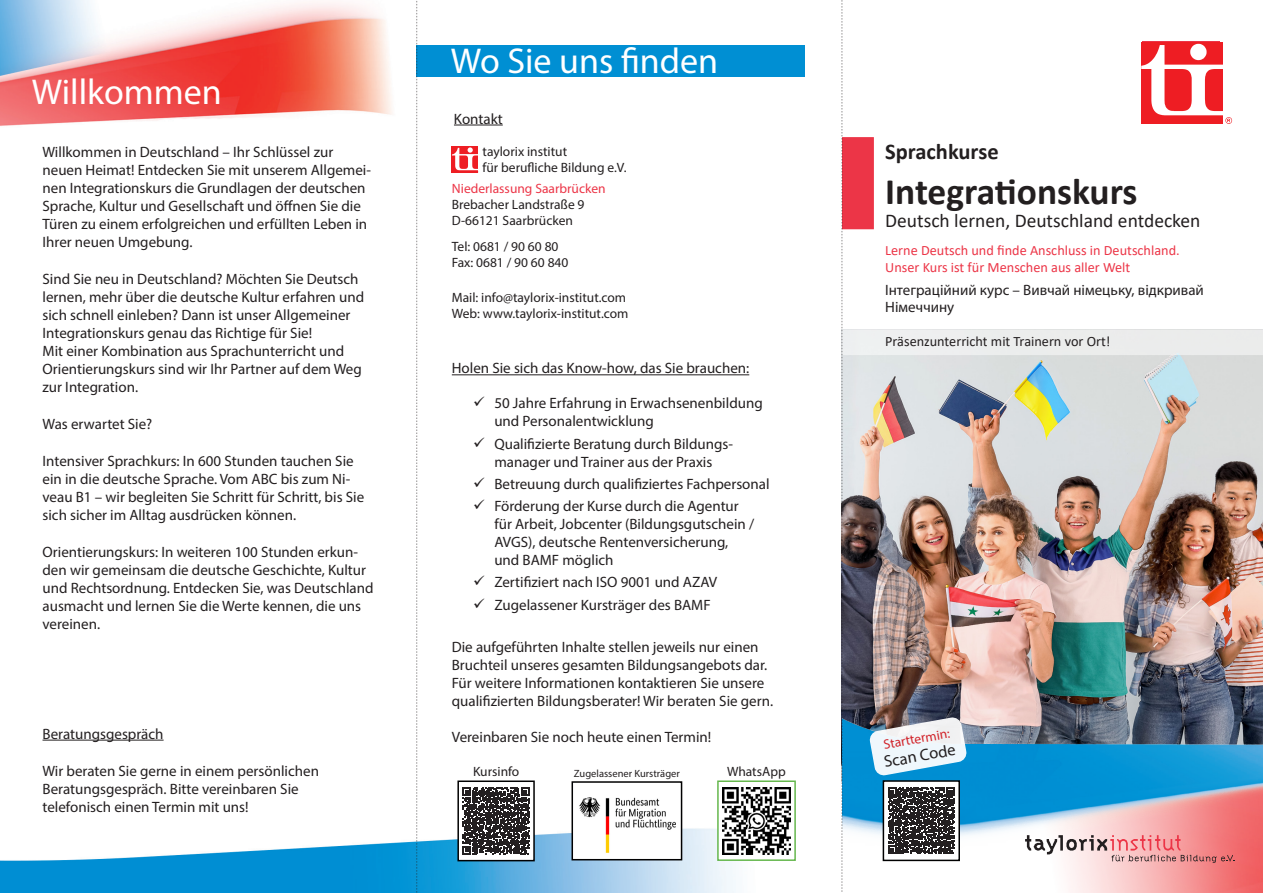
<style>
.page{position:relative;width:1263px;height:893px;background:#fff}
.page>*{position:absolute;margin:0;border:0;box-sizing:border-box;transform-origin:0 0}
.t1{font:700 37.5px "Calibri";color:#231f20}
.t2{font:36px "Myriad Pro";color:#fff}
.t3{font:700 22.5px "Calibri";color:#231f20}
.t4{font:19.5px "Calibri";color:#231f20}
.t5{font:16.5px "Myriad Pro";color:#231f20}
.Text___Normal_ohne_Einzug{font:15px/18px "Myriad Pro";color:#231f20}
.Text___Header_-_Kategorien{font:15px "Myriad Pro";color:#231f20}
.t6{font:14.25px "Calibri";color:#ec3547}
.t7{font:14.25px "Calibri";color:#231f20}
.Text___Normal_ohne_Einzug-2{font:13.5px/16.2px "Myriad Pro";color:#231f20}
.Text___Header_-_Kategorien-2{font:13.5px/16.2px "Myriad Pro";color:#231f20}
.t8{font:13.5px "Myriad Pro";color:#d1232a}
.t9{font:10.5px "Myriad Pro";color:#231f20}
.s1{color:#ec3547}
</style>
<div class="page">
<img style="left:0;top:0;width:842px;height:893px">
<div style="left:717px;top:780px;width:79px;height:81px;background:#fff;border:2px solid #65b74d"></div>
<hr style="left:43px;top:740px;width:121px;height:1px;background:#231f20">
<div style="left:417px;top:45px;width:388px;height:32px;background:#008fd3"></div>
<hr style="left:454px;top:125px;width:49px;height:1px;background:#231f20">
<hr style="left:452px;top:374px;width:297px;height:1px;background:#231f20">
<svg style="left:460px;top:783px;width:72px;height:75px"></svg>
<svg style="left:463px;top:788px;width:66px;height:66px"></svg>
<div style="left:457px;top:780px;width:78px;height:81px;border:2px solid #000001"></div>
<div style="left:452px;top:147px;width:26px;height:26px;background:linear-gradient(to right,#ee1d23,#ee1d23)"></div>
<svg style="left:452px;top:147px;width:26px;height:23px"></svg>
<img style="left:574px;top:790px;width:105px;height:67px">
<div style="left:571px;top:781px;width:111px;height:79px;border:2px solid #000001"></div>
<img style="left:723px;top:787px;width:67px;height:68px">
<svg style="left:416px;top:0;width:1px;height:893px"></svg>
<img style="left:842px;top:0;width:421px;height:893px">
<svg style="left:474px;top:397px;width:10px;height:9px"></svg>
<svg style="left:474px;top:437px;width:10px;height:10px"></svg>
<svg style="left:474px;top:477px;width:10px;height:10px"></svg>
<svg style="left:474px;top:499px;width:10px;height:10px"></svg>
<svg style="left:474px;top:576px;width:10px;height:9px"></svg>
<svg style="left:474px;top:598px;width:10px;height:10px"></svg>
<p class="t2" style="left:32px;top:69px;width:192px">Willkommen</p>
<p class="Text___Normal_ohne_Einzug" style="left:43px;top:143px;width:330px">Willkommen in Deutschland – Ihr Schlüssel zur neuen Heimat! Entdecken Sie mit unserem Allgemei&shy;nen Integrationskurs die Grundlagen der deutschen Sprache, Kultur und Gesellschaft und öffnen Sie die Türen zu einem erfolgreichen und erfüllten Leben in Ihrer neuen Umgebung.</p>
<p class="Text___Normal_ohne_Einzug" style="left:43px;top:270px;width:323px">Sind Sie neu in Deutschland? Möchten Sie Deutsch lernen, mehr über die deutsche Kultur erfahren und sich schnell einleben? Dann ist unser Allgemeiner Integrationskurs genau das Richtige für Sie!<br>Mit einer Kombination aus Sprachunterricht und Orientierungskurs sind wir Ihr Partner auf dem Weg zur Integration.</p>
<p class="Text___Normal_ohne_Einzug" style="left:43px;top:415px;width:111px">Was erwartet Sie?</p>
<p class="Text___Normal_ohne_Einzug" style="left:43px;top:452px;width:323px">Intensiver Sprachkurs: In 600 Stunden tauchen Sie ein in die deutsche Sprache. Vom ABC bis zum Ni&shy;veau B1 – wir begleiten Sie Schritt für Schritt, bis Sie sich sicher im Alltag ausdrücken können.</p>
<p class="Text___Normal_ohne_Einzug" style="left:43px;top:543px;width:333px">Orientierungskurs: In weiteren 100 Stunden erkun&shy;den wir gemeinsam die deutsche Geschichte, Kultur und Rechtsordnung. Entdecken Sie, was Deutschland ausmacht und lernen Sie die Werte kennen, die uns vereinen.</p>
<p class="Text___Normal_ohne_Einzug" style="left:43px;top:724px;width:123px">Beratungsgespräch</p>
<p class="Text___Normal_ohne_Einzug" style="left:43px;top:761px;width:278px">Wir beraten Sie gerne in einem persönlichen<br>Beratungsgespräch. Bitte vereinbaren Sie telefonisch einen Termin mit uns!</p>
<p class="t2" style="left:451px;top:39px;width:269px">Wo Sie uns finden</p>
<p class="Text___Header_-_Kategorien" style="left:454px;top:109px;width:50px">Kontakt</p>
<p class="Text___Header_-_Kategorien-2" style="left:483px;top:143px;width:145px">taylorix institut<br>für berufliche Bildung e.V.</p>
<p class="Text___Normal_ohne_Einzug-2" style="left:452px;top:180px;width:155px"><span class="s1">Niederlassung Saarbrücken<br></span>Brebacher Landstraße 9<br>D-66121 Saarbrücken</p>
<p class="Text___Normal_ohne_Einzug-2" style="left:452px;top:238px;width:118px">Tel: 0681 / 90 60 80<br>Fax: 0681 / 90 60 840</p>
<p class="Text___Normal_ohne_Einzug-2" style="left:452px;top:289px;width:178px">Mail: info@taylorix-institut.com<br>Web: www.taylorix-institut.com</p>
<p class="Text___Header_-_Kategorien" style="left:452px;top:359px;width:299px">Holen Sie sich das Know-how, das Sie brauchen:</p>
<p class="Text___Normal_ohne_Einzug" style="left:494px;top:394px;width:270px">50 Jahre Erfahrung in Erwachsenenbildung und Personalentwicklung</p>
<p class="Text___Normal_ohne_Einzug" style="left:494px;top:434px;width:240px">Qualifizierte Beratung durch Bildungs&shy;manager und Trainer aus der Praxis</p>
<p class="Text___Normal_ohne_Einzug" style="left:494px;top:475px;width:277px">Betreuung durch qualifiziertes Fachpersonal</p>
<p class="Text___Normal_ohne_Einzug" style="left:494px;top:497px;width:261px">Förderung der Kurse durch die Agentur für Arbeit, Jobcenter (Bildungsgutschein / AVGS), deutsche Rentenversicherung, und BAMF möglich</p>
<p class="Text___Normal_ohne_Einzug" style="left:494px;top:573px;width:224px">Zertifiziert nach ISO 9001 und AZAV</p>
<p class="Text___Normal_ohne_Einzug" style="left:494px;top:595px;width:218px">Zugelassener Kursträger des BAMF</p>
<p class="Text___Normal_ohne_Einzug" style="left:452px;top:638px;width:323px">Die aufgeführten Inhalte stellen jeweils nur einen Bruchteil unseres gesamten Bildungsangebots dar.<br>Für weitere Informationen kontaktieren Sie unsere qualifizierten Bildungsberater! Wir beraten Sie gern.</p>
<p class="Text___Normal_ohne_Einzug" style="left:452px;top:728px;width:261px">Vereinbaren Sie noch heute einen Termin!</p>
<p class="Text___Normal_ohne_Einzug-2" style="left:473px;top:763px;width:48px">Kursinfo</p>
<p class="t9" style="left:574px;top:767px;width:107px">Zugelassener Kursträger</p>
<p class="Text___Normal_ohne_Einzug-2" style="left:727px;top:763px;width:60px">WhatsApp</p>
<p class="t3" style="left:885px;top:135px;width:115px">Sprachkurse</p>
<p class="t1" style="left:885px;top:165px;width:254px">Integrationskurs</p>
<p class="t4" style="left:885px;top:207px;width:317px">Deutsch lernen, Deutschland entdecken</p>
<p class="t6" style="left:885px;top:240px;width:296px">Lerne Deutsch und finde Anschluss in Deutschland.</p>
<p class="t6" style="left:885px;top:257px;width:247px">Unser Kurs ist für Menschen aus aller Welt</p>
<p class="Text___Normal_ohne_Einzug" style="left:885px;top:281px;width:320px;line-height:17.1px">Інтеграційний курс – Вивчай німецьку, відкривай<br>Німеччину</p>
<p class="t7" style="left:885px;top:331px;width:227px">Präsenzunterricht mit Trainern vor Ort!</p>
<p class="t8" style="left:882px;top:736px;width:69px;rotate:-10deg">Starttermin:</p>
<p class="t5" style="left:882px;top:752px;width:74px;rotate:-10deg">Scan Code</p>
</div>
